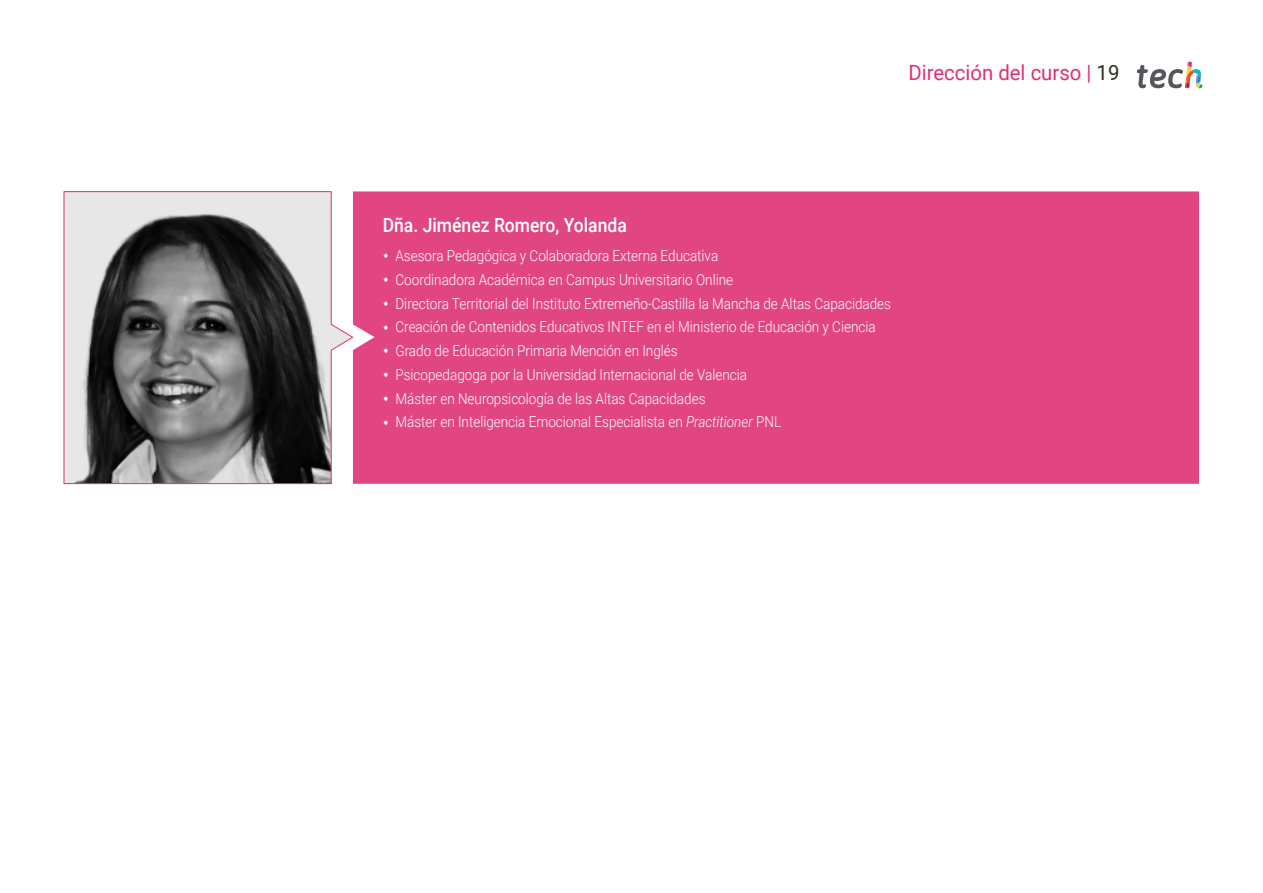
<style>
.page{position:relative;width:1263px;height:893px;background:#fff}
.page>*{position:absolute;margin:0;border:0;box-sizing:border-box;transform-origin:0 0}
.t1{font:21px "Roboto";color:#df3174}
.t2{font:500 19.5px "Roboto";color:#fff;scale:.9 1}
.t3{font:300 15px/23.7px "Roboto";color:#fff;scale:.9 1}
.s1{color:#312e20}
.s2{font-style:italic}
</style>
<div class="page">
<svg style="left:1137px;top:62px;width:65px;height:27px"></svg>
<div style="left:353px;top:191px;width:846px;height:293px;background:#e24682"></div>
<svg style="left:64px;top:191px;width:289px;height:293px;background:#828081"></svg>
<svg style="left:384px;top:253px;width:4px;height:5px"></svg>
<svg style="left:384px;top:277px;width:4px;height:5px"></svg>
<svg style="left:384px;top:301px;width:4px;height:5px"></svg>
<svg style="left:384px;top:325px;width:4px;height:5px"></svg>
<svg style="left:384px;top:348px;width:4px;height:5px"></svg>
<svg style="left:384px;top:372px;width:4px;height:5px"></svg>
<svg style="left:384px;top:396px;width:4px;height:5px"></svg>
<svg style="left:384px;top:420px;width:4px;height:5px"></svg>
<h1 class="t1" style="left:908px;top:57px;width:213px">Dirección del curso | <span class="s1">19</span></h1>
<h2 class="t2" style="left:383px;top:212px;width:273px">Dña. Jiménez Romero, Yolanda</h2>
<p class="t3" style="left:395px;top:243px;width:552px">Asesora Pedagógica y Colaboradora Externa Educativa<br>Coordinadora Académica en Campus Universitario Online<br>Directora Territorial del Instituto Extremeño-Castilla la Mancha de Altas Capacidades Creación de Contenidos Educativos INTEF en el Ministerio de Educación y Ciencia Grado de Educación Primaria Mención en Inglés<br>Psicopedagoga por la Universidad Internacional de Valencia<br>Máster en Neuropsicología de las Altas Capacidades<br>Máster en Inteligencia Emocional Especialista en <span class="s2">Practitioner</span> PNL</p>
</div>
